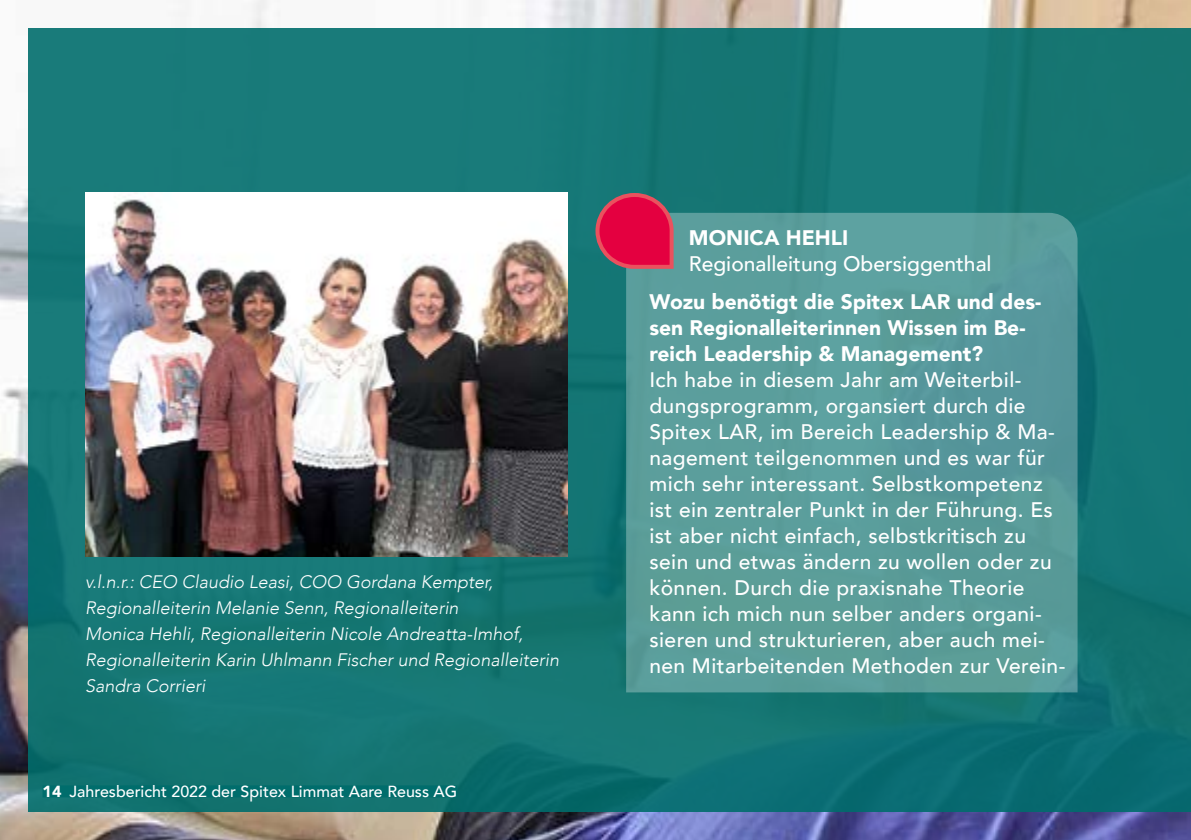
<style>
.page{position:relative;width:1191px;height:840px;background:#fff}
.page>*{position:absolute;margin:0;border:0;box-sizing:border-box;transform-origin:0 0}
.t1{font:500 21px/26px "Avenir";letter-spacing:.02em;color:#fff}
.t2{font:900 21px/26px "Avenir";color:#fff}
.t3{font:500 21px "Avenir";color:#fff}
.t4{font:italic 300 18px/26px "Avenir";color:#fff}
.t5{font:500 16px "Avenir";color:#fff}
.s1{font-weight:900}
</style>
<div class="page">
<img style="left:0;top:0;width:1191px;height:839px">
<div style="left:28px;top:28px;width:1163px;height:783px;background:linear-gradient(to bottom,#187a78,#107171)"></div>
<svg style="left:626px;top:213px;width:451px;height:479px;background:#599c9a"></svg>
<img style="left:85px;top:193px;width:482px;height:363px">
<svg style="left:593px;top:191px;width:82px;height:80px;background:#b42a52"></svg>
<div style="left:43px;top:785px;width:414px;height:12px;background:#006d6c"></div>
<p class="t4" style="left:85px;top:568px;width:475px">v.l.n.r.: CEO Claudio Leasi, COO Gordana Kempter, Regionalleiterin Melanie Senn, Regionalleiterin<br>Monica Hehli, Regionalleiterin Nicole Andreatta-Imhof, Regionalleiterin Karin Uhlmann Fischer und Regionalleiterin Sandra Corrieri</p>
<p class="t5" style="left:43px;top:777px;width:416px"><span class="s1">14</span> Jahresbericht 2022 der Spitex Limmat Aare Reuss AG</p>
<p class="t2" style="left:689px;top:224px;width:161px">MONICA HEHLI</p>
<p class="t3" style="left:689px;top:245px;width:304px">Regionalleitung Obersiggenthal</p>
<p class="t2" style="left:649px;top:287px;width:393px">Wozu benötigt die Spitex LAR und des&shy;sen Regionalleiterinnen Wissen im Be&shy;reich Leadership &amp; Management?</p>
<p class="t1" style="left:649px;top:365px;width:417px">Ich habe in diesem Jahr am Weiterbil&shy;dungsprogramm, organsiert durch die Spitex LAR, im Bereich Leadership &amp; Ma&shy;nagement teilgenommen und es war für mich sehr interessant. Selbstkompetenz ist ein zentraler Punkt in der Führung. Es ist aber nicht einfach, selbstkritisch zu sein und etwas ändern zu wollen oder zu können. Durch die praxisnahe Theorie kann ich mich nun selber anders organi&shy;sieren und strukturieren, aber auch mei&shy;nen Mitarbeitenden Methoden zur Verein-</p>
</div>
